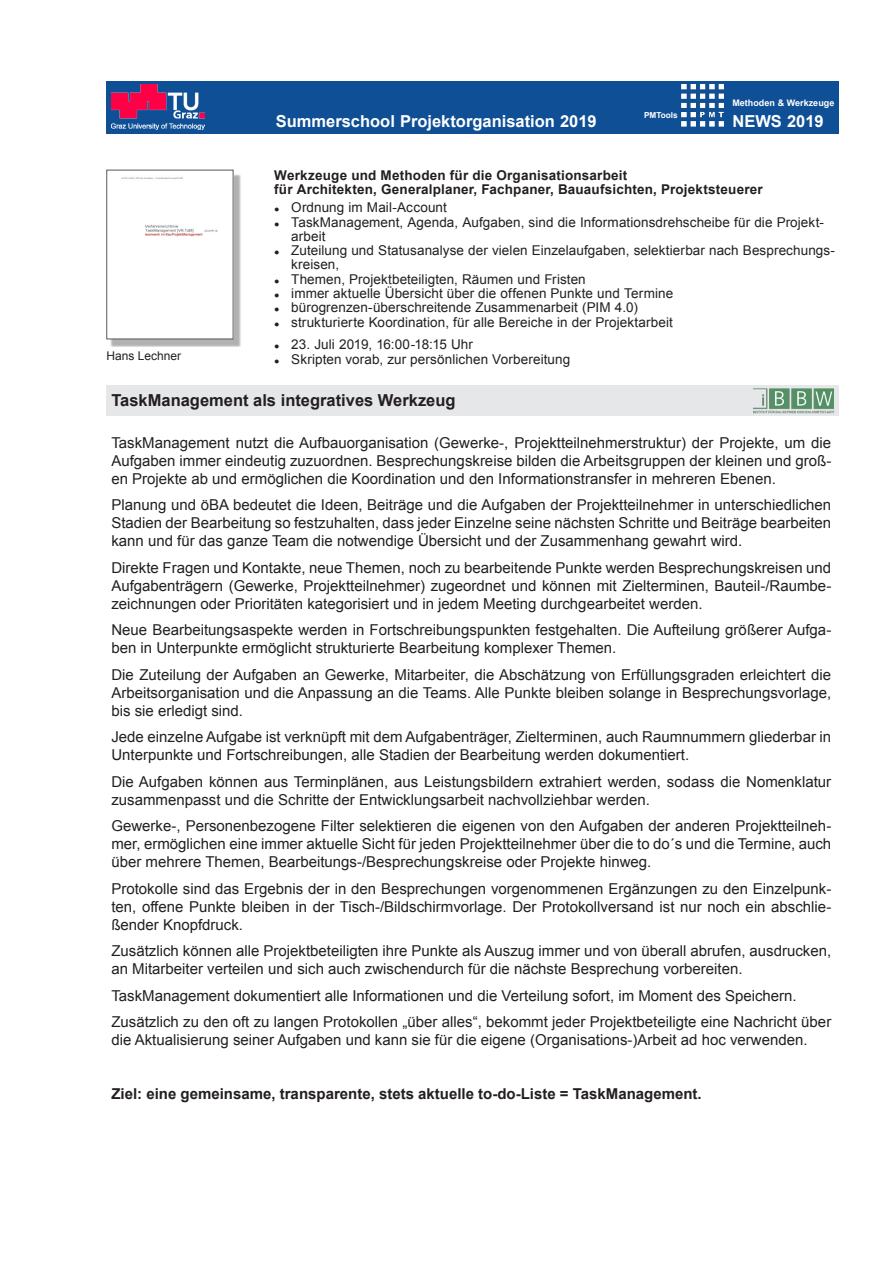
<style>
.page{position:relative;width:893px;height:1263px;background:#fff}
.page>*{position:absolute;margin:0;border:0;box-sizing:border-box;transform-origin:0 0}
.t1{font:700 16.5px "Arial";color:#fff}
.t2{font:700 16.5px "Arial";color:#231f20}
.text_2pt{font:15px/18px "Arial";color:#231f20;text-align:justify}
.text_2pt-2{font:700 15px "Arial";color:#231f20}
.t3{font:13.5px/14.2px "Arial";letter-spacing:.005em;color:#231f20}
.aufzählung_1pt{font:700 13.5px/14.2px "Arial";letter-spacing:.015em;color:#231f20}
.t4{font:12px "Arial";color:#231f20}
.t5{font:700 9px "Arial";color:#fff}
.t6{font:700 8.25px "Arial";color:#fff}
.s1{font-size:9px}
</style>
<div class="page">
<div style="left:106px;top:81px;width:733px;height:52px;background:#0e4f95"></div>
<div style="left:107px;top:385px;width:732px;height:31px;background:#e6e7e9"></div>
<img style="left:111px;top:84px;width:93px;height:46px">
<img style="left:754px;top:388px;width:79px;height:26px">
<img style="left:681px;top:85px;width:42px;height:42px">
<div style="left:110px;top:173px;width:132px;height:174px;background:#231f20;opacity:.35"></div>
<img style="left:110px;top:173px;width:121px;height:164px">
<p class="t5" style="left:732px;top:97px;width:103px">Methoden &amp; Werkzeuge</p>
<p class="t4" style="left:107px;top:347px;width:76px">Hans Lechner</p>
<p class="t6" style="left:644px;top:109px;width:35px">PMTools</p>
<p class="t1" style="left:276px;top:110px;width:322px">Summerschool Projektorganisation 2019</p>
<p class="t1" style="left:732px;top:110px;width:93px">NEWS 2019</p>
<p class="aufzählung_1pt" style="left:274px;top:168px;width:490px">Werkzeuge und Methoden für die Organisationsarbeit<br>für Architekten, Generalplaner, Fachpaner, Bauaufsichten, Projektsteuerer</p>
<p class="t3" style="left:274px;top:200px;width:174px"><span class="s1">●</span> Ordnung im Mail-Account</p>
<p class="t3" style="left:291px;top:215px;width:534px;text-indent:-17px"><span class="s1">●</span> TaskManagement, Agenda, Aufgaben, sind die Informationsdrehscheibe für die Projekt&shy;arbeit</p>
<p class="t3" style="left:291px;top:243px;width:545px;text-indent:-17px"><span class="s1">●</span> Zuteilung und Statusanalyse der vielen Einzelaufgaben, selektierbar nach Besprechungs&shy;kreisen,</p>
<p class="t3" style="left:274px;top:272px;width:313px"><span class="s1">●</span> Themen, Projektbeteiligten, Räumen und Fristen</p>
<p class="t3" style="left:274px;top:286px;width:400px"><span class="s1">●</span> immer aktuelle Übersicht über die offenen Punkte und Termine</p>
<p class="t3" style="left:274px;top:300px;width:365px"><span class="s1">●</span> bürogrenzen-überschreitende Zusammenarbeit (PIM 4.0)</p>
<p class="t3" style="left:274px;top:315px;width:400px"><span class="s1">●</span> strukturierte Koordination, für alle Bereiche in der Projektarbeit</p>
<p class="t3" style="left:274px;top:337px;width:200px"><span class="s1">●</span> 23. Juli 2019, 16:00-18:15 Uhr</p>
<p class="t3" style="left:274px;top:352px;width:297px"><span class="s1">●</span> Skripten vorab, zur persönlichen Vorbereitung</p>
<p class="t2" style="left:111px;top:389px;width:346px">TaskManagement als integratives Werkzeug</p>
<p class="text_2pt" style="left:111px;top:433px;width:721px">TaskManagement nutzt die Aufbauorganisation (Gewerke-, Projektteilnehmerstruktur) der Projekte, um die Aufgaben immer eindeutig zuzuordnen. Besprechungskreise bilden die Arbeitsgruppen der kleinen und groß&shy;en Projekte ab und ermöglichen die Koordination und den Informationstransfer in mehreren Ebenen.</p>
<p class="text_2pt" style="left:111px;top:496px;width:721px">Planung und öBA bedeutet die Ideen, Beiträge und die Aufgaben der Projektteilnehmer in unterschiedlichen Stadien der Bearbeitung so festzuhalten, dass jeder Einzelne seine nächsten Schritte und Beiträge bearbeiten kann und für das ganze Team die notwendige Übersicht und der Zusammenhang gewahrt wird.</p>
<p class="text_2pt" style="left:111px;top:558px;width:721px">Direkte Fragen und Kontakte, neue Themen, noch zu bearbeitende Punkte werden Besprechungskreisen und Aufgabenträgern (Gewerke, Projektteilnehmer) zugeordnet und können mit Zielterminen, Bauteil-/Raumbe&shy;zeichnungen oder Prioritäten kategorisiert und in jedem Meeting durchgearbeitet werden.</p>
<p class="text_2pt" style="left:111px;top:621px;width:721px">Neue Bearbeitungsaspekte werden in Fortschreibungspunkten festgehalten. Die Aufteilung größerer Aufga&shy;ben in Unterpunkte ermöglicht strukturierte Bearbeitung komplexer Themen.</p>
<p class="text_2pt" style="left:111px;top:665px;width:721px">Die Zuteilung der Aufgaben an Gewerke, Mitarbeiter, die Abschätzung von Erfüllungsgraden erleichtert die Arbeitsorganisation und die Anpassung an die Teams. Alle Punkte bleiben solange in Besprechungsvorlage, bis sie erledigt sind.</p>
<p class="text_2pt" style="left:111px;top:728px;width:721px">Jede einzelne Aufgabe ist verknüpft mit dem Aufgabenträger, Zielterminen, auch Raumnummern gliederbar in<br>Unterpunkte und Fortschreibungen, alle Stadien der Bearbeitung werden dokumentiert.</p>
<p class="text_2pt" style="left:111px;top:772px;width:721px">Die Aufgaben können aus Terminplänen, aus Leistungsbildern extrahiert werden, sodass die Nomenklatur zusammenpasst und die Schritte der Entwicklungsarbeit nachvollziehbar werden.</p>
<p class="text_2pt" style="left:111px;top:817px;width:721px">Gewerke-, Personenbezogene Filter selektieren die eigenen von den Aufgaben der anderen Projektteilneh&shy;mer, ermöglichen eine immer aktuelle Sicht für jeden Projektteilnehmer über die to do´s und die Termine, auch über mehrere Themen, Bearbeitungs-/Besprechungskreise oder Projekte hinweg.</p>
<p class="text_2pt" style="left:111px;top:879px;width:721px">Protokolle sind das Ergebnis der in den Besprechungen vorgenommenen Ergänzungen zu den Einzelpunk&shy;ten, offene Punkte bleiben in der Tisch-/Bildschirmvorlage. Der Protokollversand ist nur noch ein abschlie&shy;ßender Knopfdruck.</p>
<p class="text_2pt" style="left:111px;top:942px;width:721px">Zusätzlich können alle Projektbeteiligten ihre Punkte als Auszug immer und von überall abrufen, ausdrucken, an Mitarbeiter verteilen und sich auch zwischendurch für die nächste Besprechung vorbereiten.</p>
<p class="text_2pt" style="left:111px;top:986px;width:687px">TaskManagement dokumentiert alle Informationen und die Verteilung sofort, im Moment des Speichern.</p>
<p class="text_2pt" style="left:111px;top:1013px;width:721px">Zusätzlich zu den oft zu langen Protokollen „über alles“, bekommt jeder Projektbeteiligte eine Nachricht über die Aktualisierung seiner Aufgaben und kann sie für die eigene (Organisations-)Arbeit ad hoc verwenden.</p>
<p class="text_2pt-2" style="left:111px;top:1083px;width:592px">Ziel: eine gemeinsame, transparente, stets aktuelle to-do-Liste = TaskManagement.</p>
</div>
